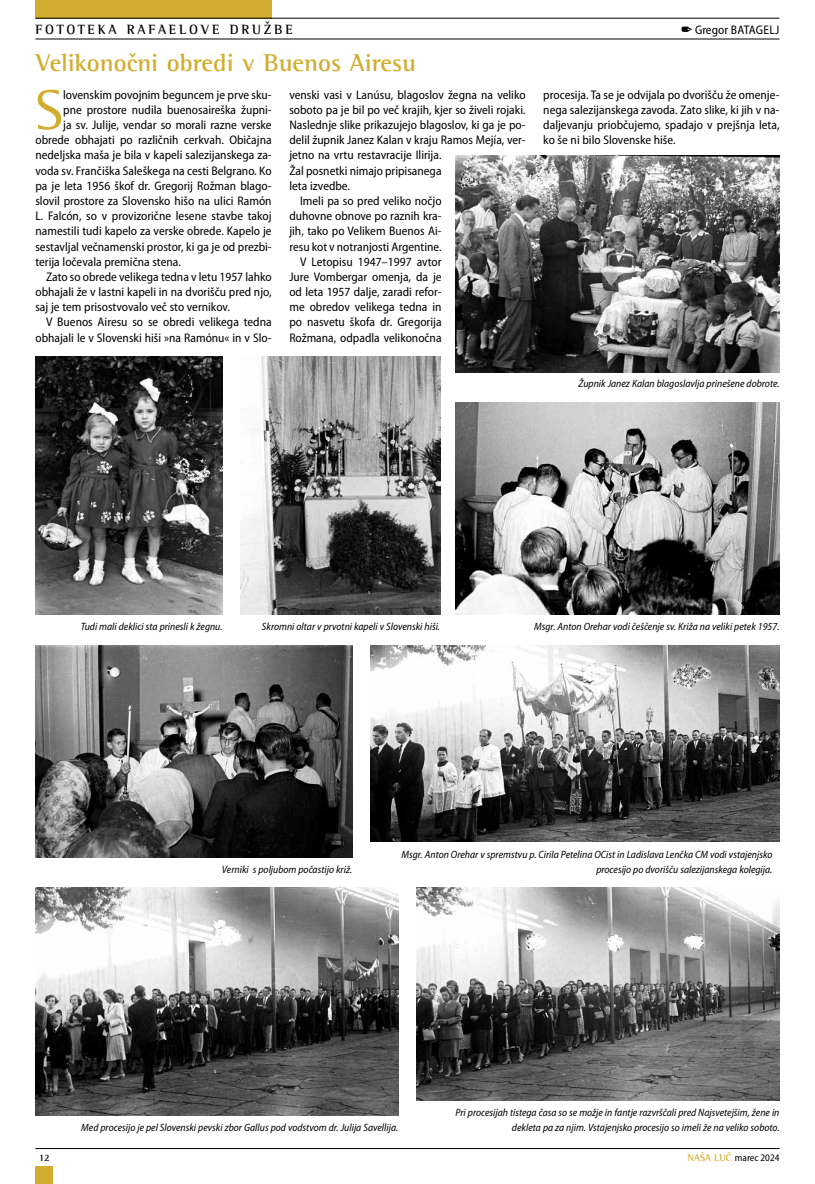
<style>
.page{position:relative;width:815px;height:1184px;background:#fff}
.page>*{position:absolute;margin:0;border:0;box-sizing:border-box;transform-origin:0 0}
.t1{font:57.62px "Rotis SI Semi Serif";color:#d2ad2f}
.t2{font:700 25px "Rotis SI Semi Serif";color:#d2ad2f}
.t3{font:700 13.75px "Rotis SI Semi Serif";letter-spacing:.2em;color:#000}
.t4{font:semi-condensed 12.5px/15.1px "Myriad Pro";color:#000;text-align:justify}
.t5{font:italic semi-condensed 10.62px/15.1px "Myriad Pro";color:#000;text-align:right}
.t6{font:semi-condensed 10px "Myriad Pro";color:#000}
.t7{font:700 10px "Rotis SI Semi Serif";color:#000}
.s1{font-family:"Rotis SI Semi Serif";font-weight:700;font-stretch:normal;color:#d2ad2f}
</style>
<div class="page">
<hr style="left:35px;top:1148px;width:745px;height:1px;background:#000">
<div style="left:35px;top:0;width:237px;height:19px;background:#d2ad2f"></div>
<div style="left:35px;top:1166px;width:18px;height:17px;background:#d2ad2f"></div>
<hr style="left:35px;top:39px;width:745px;height:1px;background:#000">
<hr style="left:35px;top:18px;width:745px;height:1px;background:#000">
<svg style="left:681px;top:27px;width:11px;height:5px"></svg>
<img style="left:456px;top:156px;width:324px;height:216px">
<img style="left:35px;top:357px;width:188px;height:257px">
<img style="left:35px;top:888px;width:363px;height:227px">
<img style="left:240px;top:357px;width:200px;height:257px">
<img style="left:456px;top:402px;width:324px;height:212px">
<img style="left:370px;top:645px;width:410px;height:197px">
<img style="left:35px;top:645px;width:317px;height:212px">
<img style="left:416px;top:888px;width:364px;height:212px">
<p class="t3" style="left:35px;top:22px;width:259px">FOTOTEKA RAFAELOVE DRUŽBE</p>
<p class="t4" style="left:695px;top:22px;width:86px">Gregor BATAGELJ</p>
<h2 class="t2" style="left:35px;top:47px;width:382px">Velikonočni obredi v Buenos Airesu</h2>
<h1 class="t1" style="left:35px;top:76px;width:29px">S</h1>
<p class="t4" style="left:63px;top:87px;width:210px">lovenskim povojnim beguncem je prve sku-</p>
<p class="t4" style="left:543px;top:87px;width:238px">procesija. Ta se je odvijala po dvorišču že omenje&shy;nega salezijanskega zavoda. Zato slike, ki jih v na&shy;daljevanju priobčujemo, spadajo v prejšnja leta, ko še ni bilo Slovenske hiše.</p>
<p class="t4" style="left:289px;top:87px;width:238px">venski vasi v Lanúsu, blagoslov žegna na veliko</p>
<p class="t4" style="left:289px;top:102px;width:238px">soboto pa je bil po več krajih, kjer so živeli rojaki.</p>
<p class="t4" style="left:289px;top:118px;width:238px">Naslednje slike prikazujejo blagoslov, ki ga je po-</p>
<p class="t4" style="left:289px;top:133px;width:238px">delil župnik Janez Kalan v kraju Ramos Mejía, ver-</p>
<p class="t4" style="left:289px;top:148px;width:154px">jetno na vrtu restavracije Ilirija.</p>
<p class="t4" style="left:289px;top:163px;width:154px">Žal posnetki nimajo pripisanega</p>
<p class="t4" style="left:289px;top:178px;width:62px">leta izvedbe.</p>
<p class="t4" style="left:300px;top:193px;width:143px">Imeli pa so pred veliko nočjo</p>
<p class="t4" style="left:289px;top:209px;width:154px">duhovne obnove po raznih kra-</p>
<p class="t4" style="left:289px;top:224px;width:154px">jih, tako po Velikem Buenos Ai-</p>
<p class="t4" style="left:289px;top:239px;width:154px">resu kot v notranjosti Argentine.</p>
<p class="t4" style="left:300px;top:254px;width:143px">V Letopisu 1947–1997 avtor</p>
<p class="t4" style="left:289px;top:269px;width:154px">Jure Vombergar omenja, da je</p>
<p class="t4" style="left:289px;top:284px;width:154px">od leta 1957 dalje, zaradi refor-</p>
<p class="t4" style="left:289px;top:300px;width:154px">me obredov velikega tedna in</p>
<p class="t4" style="left:289px;top:315px;width:154px">po nasvetu škofa dr. Gregorija</p>
<p class="t4" style="left:289px;top:330px;width:154px">Rožmana, odpadla velikonočna</p>
<p class="t4" style="left:63px;top:102px;width:210px">pne prostore nudila buenosaireška župni-</p>
<p class="t4" style="left:63px;top:118px;width:210px">ja sv. Julije, vendar so morali razne verske</p>
<p class="t4" style="left:35px;top:133px;width:238px">obrede obhajati po različnih cerkvah. Običajna</p>
<p class="t4" style="left:35px;top:148px;width:238px">nedeljska maša je bila v kapeli salezijanskega za-</p>
<p class="t4" style="left:35px;top:163px;width:238px">voda sv. Frančiška Saleškega na cesti Belgrano. Ko</p>
<p class="t4" style="left:35px;top:178px;width:238px">pa je leta 1956 škof dr. Gregorij Rožman blago-</p>
<p class="t4" style="left:35px;top:193px;width:238px">slovil prostore za Slovensko hišo na ulici Ramón</p>
<p class="t4" style="left:35px;top:209px;width:238px">L. Falcón, so v provizorične lesene stavbe takoj</p>
<p class="t4" style="left:35px;top:224px;width:238px">namestili tudi kapelo za verske obrede. Kapelo je</p>
<p class="t4" style="left:35px;top:239px;width:238px">sestavljal večnamenski prostor, ki ga je od prezbi-</p>
<p class="t4" style="left:35px;top:254px;width:147px">terija ločevala premična stena.</p>
<p class="t4" style="left:46px;top:269px;width:227px">Zato so obrede velikega tedna v letu 1957 lahko</p>
<p class="t4" style="left:35px;top:284px;width:238px">obhajali že v lastni kapeli in na dvorišču pred njo,</p>
<p class="t4" style="left:35px;top:300px;width:196px">saj je tem prisostvovalo več sto vernikov.</p>
<p class="t4" style="left:46px;top:315px;width:227px">V Buenos Airesu so se obredi velikega tedna</p>
<p class="t4" style="left:35px;top:330px;width:238px">obhajali le v Slovenski hiši »na Ramónu« in v Slo-</p>
<p class="t5" style="left:578px;top:376px;width:203px">Župnik Janez Kalan blagoslavlja prinešene dobrote.</p>
<p class="t5" style="left:81px;top:619px;width:143px">Tudi mali deklici sta prinesli k žegnu.</p>
<p class="t5" style="left:262px;top:619px;width:180px">Skromni oltar v prvotni kapeli v Slovenski hiši.</p>
<p class="t5" style="left:534px;top:619px;width:247px">Msgr. Anton Orehar vodi češčenje sv. Križa na veliki petek 1957.</p>
<p class="t5" style="left:222px;top:862px;width:132px">Verniki s poljubom počastijo križ.</p>
<p class="t5" style="left:401px;top:846px;width:372px">Msgr. Anton Orehar v spremstvu p. Cirila Petelina OCist in Ladislava Lenčka CM vodi vstajenjsko procesijo po dvorišču salezijanskega kolegija.</p>
<p class="t5" style="left:81px;top:1119px;width:318px">Med procesijo je pel Slovenski pevski zbor Gallus pod vodstvom dr. Julija Savellija.</p>
<p class="t5" style="left:455px;top:1104px;width:326px">Pri procesijah tistega časa so se možje in fantje razvrščali pred Najsvetejšim, žene in dekleta pa za njim. Vstajenjsko procesijo so imeli že na veliko soboto.</p>
<p class="t7" style="left:39px;top:1151px;width:13px">12</p>
<p class="t6" style="left:687px;top:1152px;width:94px"><span class="s1">NAŠA LUČ</span> marec 2024</p>
</div>
